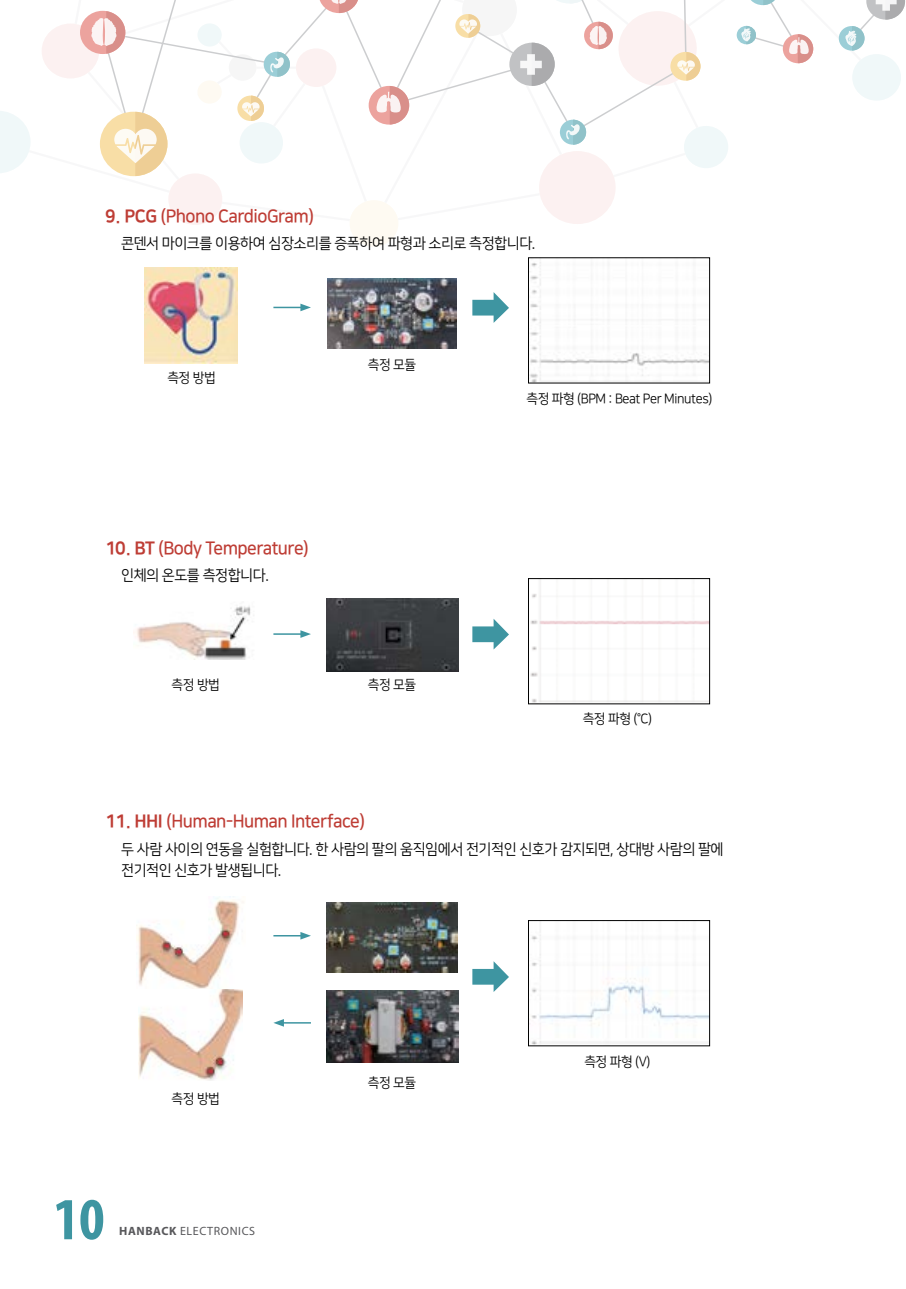
<style>
.page{position:relative;width:906px;height:1289px;background:#fff}
.page>*{position:absolute;margin:0;border:0;box-sizing:border-box;transform-origin:0 0}
.t1{font:700 condensed 60px "Myriad Pro";color:#3e95a1}
.t2{font:18px "Nanum Square OTFB";letter-spacing:-.03em;color:#be3d35;scale:.95 1}
.t3{font:15px/21px "Nanum Square OTFR";letter-spacing:-.03em;color:#000;scale:.95 1}
.t4{font:13.5px "Nanum Square OTFR";letter-spacing:-.03em;color:#000;scale:.95 1}
.t5{font:12px "Myriad Pro";letter-spacing:.05em;color:#58585b}
.s1{font-family:"Nanum Square OTFEB"}
.s2{font-weight:700}
</style>
<div class="page">
<div style="left:168px;top:173px;width:54px;height:52px;background:#fcf1f1;border-radius:50%"></div>
<div style="left:349px;top:200px;width:49px;height:47px;background:#fefaf2;border-radius:50%"></div>
<svg style="left:0;top:0;width:905px;height:221px"></svg>
<img style="left:327px;top:279px;width:129px;height:70px">
<svg style="left:472px;top:292px;width:37px;height:31px"></svg>
<hr style="left:273px;top:307px;width:30px;height:1px;background:#3e95a1">
<svg style="left:300px;top:303px;width:11px;height:8px"></svg>
<img style="left:145px;top:267px;width:93px;height:96px">
<img style="left:530px;top:262px;width:178px;height:119px">
<div style="left:528px;top:257px;width:182px;height:126px;border:1px solid #000"></div>
<img style="left:326px;top:598px;width:132px;height:73px">
<svg style="left:472px;top:619px;width:37px;height:30px"></svg>
<hr style="left:273px;top:633px;width:30px;height:2px;background:#3e95a1">
<svg style="left:300px;top:630px;width:11px;height:8px"></svg>
<img style="left:133px;top:606px;width:118px;height:53px">
<img style="left:530px;top:580px;width:178px;height:122px">
<div style="left:528px;top:578px;width:182px;height:126px;border:1px solid #000"></div>
<img style="left:326px;top:990px;width:132px;height:72px">
<svg style="left:472px;top:961px;width:37px;height:31px"></svg>
<hr style="left:273px;top:935px;width:30px;height:1px;background:#3e95a1">
<svg style="left:300px;top:932px;width:11px;height:7px"></svg>
<svg style="left:273px;top:1019px;width:38px;height:7px"></svg>
<img style="left:139px;top:988px;width:104px;height:92px">
<img style="left:136px;top:896px;width:108px;height:92px">
<img style="left:327px;top:903px;width:130px;height:69px">
<img style="left:531px;top:929px;width:177px;height:115px">
<div style="left:528px;top:920px;width:182px;height:126px;border:1px solid #000"></div>
<p class="t2" style="left:105px;top:206px;width:221px"><span class="s1">9. PCG</span> (Phono CardioGram)</p>
<p class="t3" style="left:121px;top:233px;width:437px">콘덴서 마이크를 이용하여 심장소리를 증폭하여 파형과 소리로 측정합니다.</p>
<p class="t4" style="left:167px;top:370px;width:52px">측정 방법</p>
<p class="t4" style="left:368px;top:357px;width:52px">측정 모듈</p>
<p class="t2" style="left:105px;top:538px;width:216px"><span class="s1">10. BT</span> (Body Temperature)</p>
<p class="t3" style="left:121px;top:565px;width:157px">인체의 온도를 측정합니다.</p>
<p class="t4" style="left:172px;top:678px;width:52px">측정 방법</p>
<p class="t4" style="left:368px;top:678px;width:52px">측정 모듈</p>
<p class="t4" style="left:526px;top:391px;width:197px">측정 파형 (BPM : Beat Per Minutes)</p>
<p class="t4" style="left:582px;top:712px;width:75px">측정 파형 (°C)</p>
<p class="t2" style="left:105px;top:811px;width:275px"><span class="s1">11. HHI</span> (Human-Human Interface)</p>
<p class="t3" style="left:121px;top:838px;width:635px">두 사람 사이의 연동을 실험합니다. 한 사람의 팔의 움직임에서 전기적인 신호가 감지되면, 상대방 사람의 팔에 전기적인 신호가 발생됩니다.</p>
<p class="t4" style="left:172px;top:1091px;width:52px">측정 방법</p>
<h1 class="t1" style="left:53px;top:1181px;width:53px">10</h1>
<p class="t5" style="left:119px;top:1223px;width:138px"><span class="s2">HANBACK</span> ELECTRONICS</p>
<p class="t4" style="left:368px;top:1075px;width:52px">측정 모듈</p>
<p class="t4" style="left:584px;top:1054px;width:71px">측정 파형 (V)</p>
</div>
